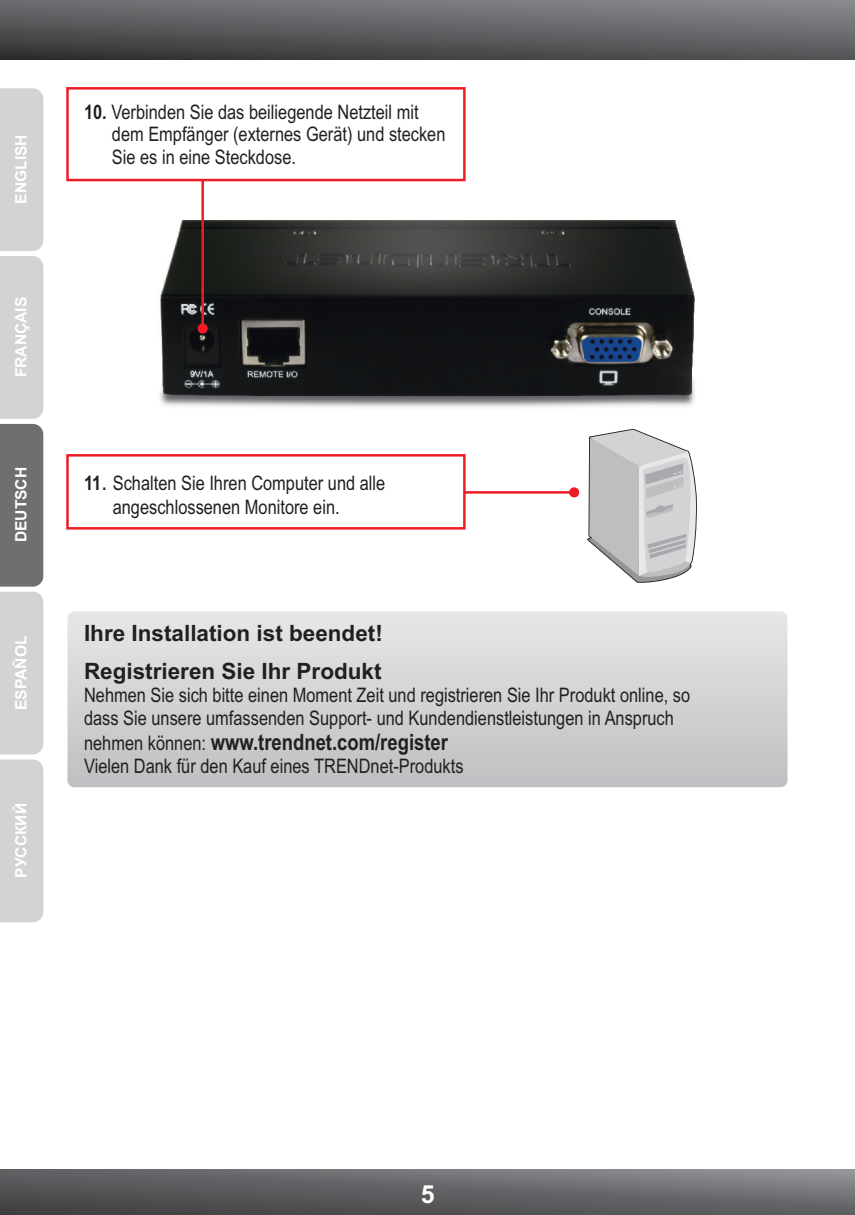
<style>
.page{position:relative;width:855px;height:1215px;background:#fff}
.page>*{position:absolute;margin:0;border:0;box-sizing:border-box;transform-origin:0 0}
.t1{font:700 25px "Arial";color:#fff}
.t2{font:700 22.5px/37.8px "Arial";color:#231f20}
.t3{font:700 22.5px "Arial Narrow";color:#231f20}
.t4{font:20px/22.8px "Arial Narrow";color:#231f20}
.t5{font:700 15.5px "Arial";color:#fff}
.s1{font-weight:700}
.s2{font-size:25px}
.s3{font-weight:400;font-size:20px}
</style>
<div class="page">
<svg style="left:0;top:0;width:855px;height:59px;background:#5f6062"></svg>
<svg style="left:0;top:1170px;width:855px;height:45px;background:#616264"></svg>
<svg style="left:0;top:88px;width:43px;height:666px;background:#b9bbbd"></svg>
<div style="left:0;top:760px;width:43px;height:162px;background:#d1d3d4"></div>
<img style="left:159px;top:220px;width:536px;height:188px">
<svg style="left:66px;top:428px;width:631px;height:155px"></svg>
<svg style="left:66px;top:87px;width:401px;height:247px"></svg>
<div style="left:68px;top:611px;width:720px;height:176px;background:linear-gradient(to bottom,#e6e7e8,#bebfc2);border-radius:7px"></div>
<p class="t5" style="left:15px;top:204px;width:71px;rotate:-90deg">ENGLISH</p>
<p class="t5" style="left:15px;top:377px;width:82px;rotate:-90deg">FRANÇAIS</p>
<p class="t5" style="left:15px;top:542px;width:77px;rotate:-90deg">DEUTSCH</p>
<p class="t5" style="left:15px;top:710px;width:76px;rotate:-90deg">ESPAÑOL</p>
<p class="t5" style="left:15px;top:878px;width:76px;rotate:-90deg">РУССКИЙ</p>
<p class="t4" style="left:112px;top:102px;width:335px;text-indent:-28px"><span class="s1">10.</span> Verbinden Sie das beiliegende Netzteil mit dem Empfänger (externes Gerät) und stecken<br>Sie es in eine Steckdose.</p>
<p class="t4" style="left:113px;top:473px;width:274px;line-height:23.8px;text-indent:-29px"><span class="s1">11</span><span class="s2">.</span> Schalten Sie Ihren Computer und alle angeschlossenen Monitore ein.</p>
<p class="t2" style="left:84px;top:617px;width:300px">Ihre Installation ist beendet!<br>Registrieren Sie Ihr Produkt</p>
<p class="t4" style="left:84px;top:686px;width:608px">Nehmen Sie sich bitte einen Moment Zeit und registrieren Sie Ihr Produkt online, so dass Sie unsere umfassenden Support- und Kundendienstleistungen in Anspruch</p>
<p class="t3" style="left:84px;top:734px;width:365px"><span class="s3">nehmen können:</span> www.trendnet.com/register</p>
<p class="t4" style="left:84px;top:757px;width:381px">Vielen Dank für den Kauf eines TRENDnet-Produkts</p>
<p class="t1" style="left:421px;top:1184px;width:15px">5</p>
</div>
